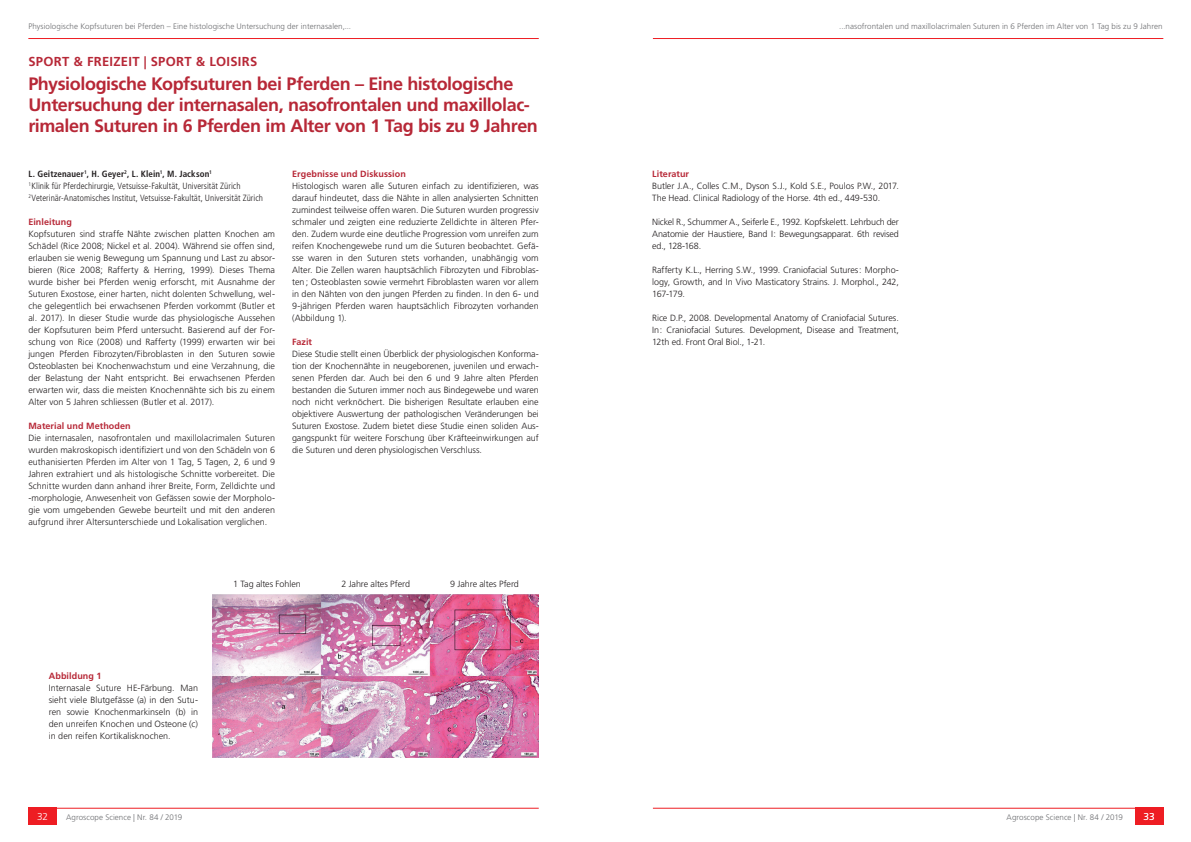
<style>
.page{position:relative;width:1191px;height:842px;background:#fff}
.page>*{position:absolute;margin:0;border:0;box-sizing:border-box;transform-origin:0 0}
.t1{font:700 18px/21px "Frutiger LT";letter-spacing:-.02em;color:#b72837}
.t2{font:700 13px "Frutiger LT";letter-spacing:.025em;color:#b72837}
.t3{font:300 10px "Frutiger LT";color:#fff}
.t4{font:300 9px/12px "Frutiger LT";letter-spacing:-.005em;color:#231f20;text-align:justify}
.t5{font:300 condensed 9px/12px "Frutiger LT";letter-spacing:.005em;color:#231f20}
.t6{font:700 9px "Frutiger LT";letter-spacing:.01em;color:#b72837}
.t7{font:300 8px "Frutiger LT";letter-spacing:.005em;color:#6c6d70}
.s1{font-weight:700}
</style>
<div class="page">
<hr style="left:28px;top:808px;width:511px;height:1px;background:#ee1d23">
<div style="left:28px;top:808px;width:29px;height:17px;background:#ee1d23"></div>
<hr style="left:653px;top:808px;width:510px;height:1px;background:#ee1d23">
<div style="left:1135px;top:808px;width:28px;height:17px;background:#ee1d23"></div>
<hr style="left:28px;top:38px;width:511px;height:1px;background:#ee1d23">
<hr style="left:653px;top:38px;width:510px;height:1px;background:#ee1d23">
<img style="left:213px;top:594px;width:326px;height:163px">
<p class="t7" style="left:28px;top:22px;width:324px">Physiologische Kopfsuturen bei Pferden – Eine histologische Untersuchung der internasalen,...</p>
<p class="t7" style="left:839px;top:22px;width:325px">...nasofrontalen und maxillolacrimalen Suturen in 6 Pferden im Alter von 1 Tag bis zu 9 Jahren</p>
<h2 class="t2" style="left:28px;top:54px;width:230px">SPORT &amp; FREIZEIT | SPORT &amp; LOISIRS</h2>
<h1 class="t1" style="left:28px;top:74px;width:511px">Physiologische Kopfsuturen bei Pferden – Eine histologische<br>Untersuchung der internasalen, nasofrontalen und maxillolac&shy;rimalen Suturen in 6 Pferden im Alter von 1 Tag bis zu 9 Jahren</h1>
<p class="t5" style="left:28px;top:168px;width:236px"><span class="s1">L. Geitzenauer</span><sup>1</sup><span class="s1">, H. Geyer</span><sup>2</sup><span class="s1">, L. Klein</span><sup>1</sup><span class="s1">, M. Jackson</span><sup>1<br></sup><sup>1</sup>Klinik für Pferdechirurgie, Vetsuisse-Fakultät, Universität Zürich<br><sup>2</sup>Veterinär-Anatomisches Institut, Vetsuisse-Fakultät, Universität Zürich</p>
<p class="t6" style="left:28px;top:216px;width:45px">Einleitung</p>
<p class="t4" style="left:28px;top:228px;width:248px">Kopfsuturen sind straffe Nähte zwischen platten Knochen am Schädel (Rice 2008; Nickel et al. 2004). Während sie offen sind, erlauben sie wenig Bewegung um Spannung und Last zu absor&shy;bieren (Rice 2008; Rafferty &amp; Herring, 1999). Dieses Thema wurde bisher bei Pferden wenig erforscht, mit Ausnahme der Suturen Exostose, einer harten, nicht dolenten Schwellung, wel&shy;che gelegentlich bei erwachsenen Pferden vorkommt (Butler et al. 2017). In dieser Studie wurde das physiologische Aussehen der Kopfsuturen beim Pferd untersucht. Basierend auf der For&shy;schung von Rice (2008) und Rafferty (1999) erwarten wir bei jungen Pferden Fibrozyten/Fibroblasten in den Suturen sowie Osteoblasten bei Knochenwachstum und eine Verzahnung, die der Belastung der Naht entspricht. Bei erwachsenen Pferden erwarten wir, dass die meisten Knochennähte sich bis zu einem Alter von 5 Jahren schliessen (Butler et al. 2017).</p>
<p class="t6" style="left:28px;top:420px;width:104px">Material und Methoden</p>
<p class="t4" style="left:28px;top:432px;width:248px">Die internasalen, nasofrontalen und maxillolacrimalen Suturen wurden makroskopisch identifiziert und von den Schädeln von 6 euthanisierten Pferden im Alter von 1 Tag, 5 Tagen, 2, 6 und 9<br>Jahren extrahiert und als histologische Schnitte vorbereitet. Die Schnitte wurden dann anhand ihrer Breite, Form, Zelldichte und -morphologie, Anwesenheit von Gefässen sowie der Morpholo&shy;gie vom umgebenden Gewebe beurteilt und mit den anderen aufgrund ihrer Altersunterschiede und Lokalisation verglichen.</p>
<p class="t6" style="left:292px;top:168px;width:115px">Ergebnisse und Diskussion</p>
<p class="t4" style="left:292px;top:180px;width:248px">Histologisch waren alle Suturen einfach zu identifizieren, was darauf hindeutet, dass die Nähte in allen analysierten Schnitten zumindest teilweise offen waren. Die Suturen wurden progressiv schmaler und zeigten eine reduzierte Zelldichte in älteren Pfer&shy;den. Zudem wurde eine deutliche Progression vom unreifen zum reifen Knochengewebe rund um die Suturen beobachtet. Gefä&shy;sse waren in den Suturen stets vorhanden, unabhängig vom Alter. Die Zellen waren hauptsächlich Fibrozyten und Fibroblas&shy;ten; Osteoblasten sowie vermehrt Fibroblasten waren vor allem in den Nähten von den jungen Pferden zu finden. In den 6- und 9-jährigen Pferden waren hauptsächlich Fibrozyten vorhanden (Abbildung 1).</p>
<p class="t6" style="left:292px;top:336px;width:22px">Fazit</p>
<p class="t4" style="left:292px;top:348px;width:248px">Diese Studie stellt einen Überblick der physiologischen Konforma&shy;tion der Knochennähte in neugeborenen, juvenilen und erwach&shy;senen Pferden dar. Auch bei den 6 und 9 Jahre alten Pferden bestanden die Suturen immer noch aus Bindegewebe und waren noch nicht verknöchert. Die bisherigen Resultate erlauben eine objektivere Auswertung der pathologischen Veränderungen bei Suturen Exostose. Zudem bietet diese Studie einen soliden Aus&shy;gangspunkt für weitere Forschung über Kräfteeinwirkungen auf die Suturen und deren physiologischen Verschluss.</p>
<p class="t6" style="left:49px;top:671px;width:54px">Abbildung 1</p>
<p class="t4" style="left:49px;top:682px;width:151px">Internasale Suture HE-Färbung. Man sieht viele Blutgefässe (a) in den Sutu&shy;ren sowie Knochenmarkinseln (b) in den unreifen Knochen und Osteone (c) in den reifen Kortikalisknochen.</p>
<p class="t4" style="left:233px;top:578px;width:69px">1 Tag altes Fohlen</p>
<p class="t4" style="left:341px;top:578px;width:70px">2 Jahre altes Pferd</p>
<p class="t4" style="left:450px;top:578px;width:70px">9 Jahre altes Pferd</p>
<p class="t6" style="left:652px;top:168px;width:38px">Literatur</p>
<p class="t4" style="left:652px;top:180px;width:248px">Butler J.A., Colles C.M., Dyson S.J., Kold S.E., Poulos P.W., 2017.<br>The Head. Clinical Radiology of the Horse. 4th ed., 449-530.</p>
<p class="t4" style="left:652px;top:216px;width:248px">Nickel R., Schummer A., Seiferle E., 1992. Kopfskelett. Lehrbuch der Anatomie der Haustiere, Band I: Bewegungsapparat. 6th revised ed., 128-168.</p>
<p class="t4" style="left:652px;top:264px;width:248px">Rafferty K.L., Herring S.W., 1999. Craniofacial Sutures: Morpho&shy;logy, Growth, and In Vivo Masticatory Strains. J. Morphol., 242, 167-179.</p>
<p class="t4" style="left:652px;top:312px;width:248px">Rice D.P., 2008. Developmental Anatomy of Craniofacial Sutures.<br>In: Craniofacial Sutures. Development, Disease and Treatment, 12th ed. Front Oral Biol., 1-21.</p>
<p class="t3" style="left:37px;top:811px;width:13px">32</p>
<p class="t7" style="left:66px;top:813px;width:118px">Agroscope Science | Nr. 84 / 2019</p>
<p class="t7" style="left:1006px;top:813px;width:118px">Agroscope Science | Nr. 84 / 2019</p>
<p class="t3" style="left:1143px;top:811px;width:13px">33</p>
</div>
